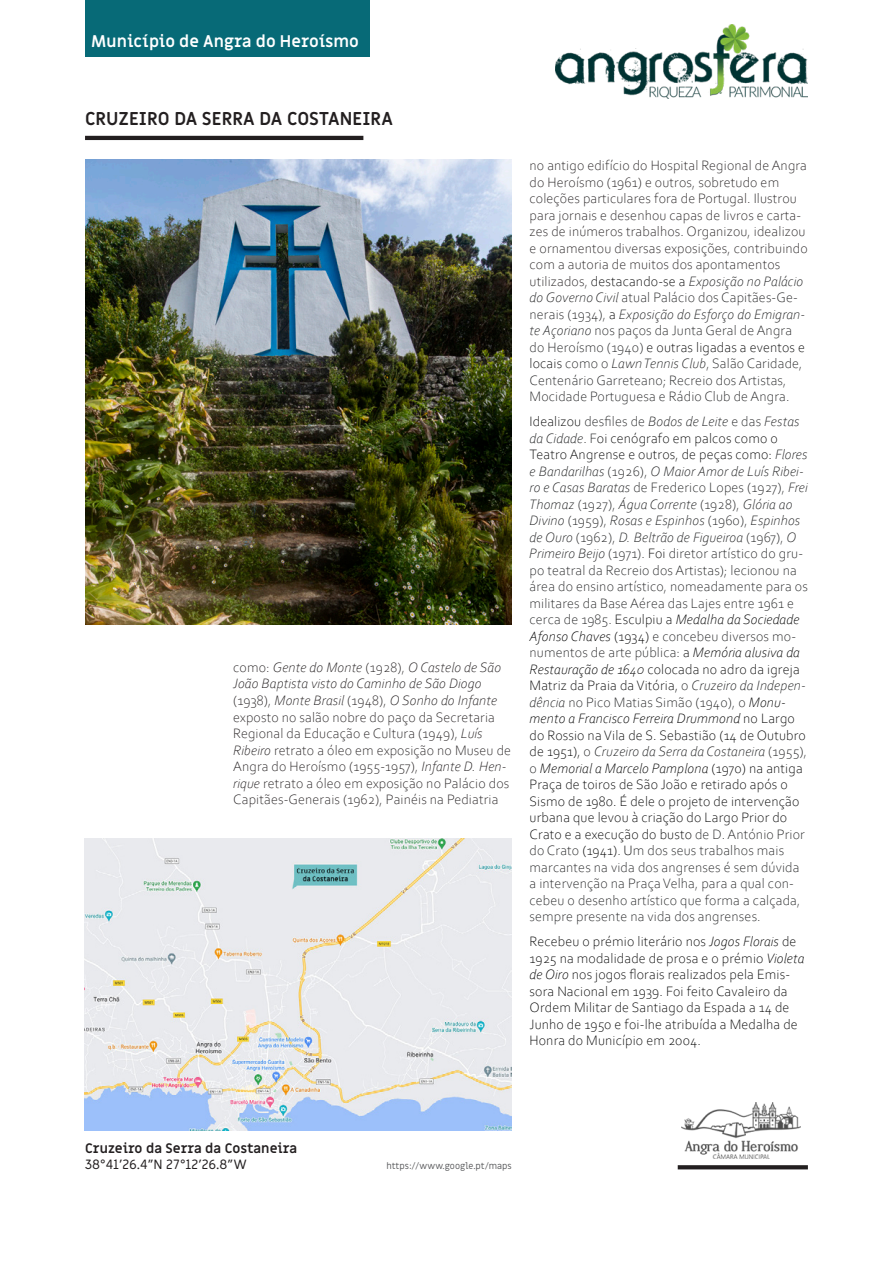
<style>
.page{position:relative;width:893px;height:1263px;background:#fff}
.page>*{position:absolute;margin:0;border:0;box-sizing:border-box;transform-origin:0 0}
.tit-peq{font:700 18.15px "Miriam Libre";color:#231f20}
.t1{font:700 16.5px "Miriam Libre";color:#fff}
.txt{font:300 14.25px/16.5px "Corbel";letter-spacing:.01em;color:#202122}
.txt-2{font:300 14.25px/16.5px "Corbel";letter-spacing:.01em;color:#231f20}
.txt-3{font:300 14.25px/16.5px "Corbel";letter-spacing:.01em;color:#000}
.legenda_bold{font:700 13.5px "Miriam Libre";color:#231f20}
.legenda{font:13.5px "Miriam Libre";color:#231f20}
.legenda-2{font:9px "Miriam Libre";color:#57585a}
.s1{font-style:italic}
.s2{color:#000}
.s3{font-style:italic;color:#202122}
.s4{color:#202122}
.s5{font-style:italic;color:#000}
</style>
<div class="page">
<img style="left:556px;top:24px;width:252px;height:74px">
<div style="left:85px;top:0;width:284px;height:57px;background:#076a77"></div>
<img style="left:682px;top:1103px;width:119px;height:56px">
<svg style="left:678px;top:1165px;width:130px;height:4px"></svg>
<hr style="left:85px;top:136px;width:278px;height:4px;background:#231f20">
<img style="left:85px;top:160px;width:427px;height:464px">
<img style="left:85px;top:838px;width:427px;height:293px">
<p class="t1" style="left:91px;top:31px;width:269px">Município de Angra do Heroísmo</p>
<p class="tit-peq" style="left:85px;top:108px;width:309px">CRUZEIRO DA SERRA DA COSTANEIRA</p>
<p class="txt-2" style="left:233px;top:658px;width:279px">como: <span class="s1">Gente do Monte</span> (1928), <span class="s1">O Castelo de São João Baptista visto do Caminho de São Diogo </span>(1938), <span class="s1">Monte Brasil</span> (1948), <span class="s1">O Sonho do Infante </span>exposto no salão nobre do paço da Secretaria Regional da Educação e Cultura (1949), <span class="s1">Luís Ribeiro</span> retrato a óleo em exposição no Museu de Angra do Heroísmo (1955-1957), <span class="s1">Infante D. Hen&shy;rique</span> retrato a óleo em exposição no Palácio dos Capitães-Generais (1962), Painéis na Pediatria</p>
<p class="txt-2" style="left:530px;top:157px;width:280px">no antigo edifício do Hospital Regional de Angra do Heroísmo (1961) e outros, sobretudo em coleções particulares fora de Portugal. Ilustrou para jornais e desenhou capas de livros e carta&shy;zes de inúmeros trabalhos. Organizou, idealizou e ornamentou diversas exposições, contribuindo com a autoria de muitos dos apontamentos utilizados, <span class="s2">destacando-se a</span> <span class="s3">Exposição no Palácio do Governo Civil</span> <span class="s4">atual Palácio dos Capitães-Ge&shy;nerais (1934),</span> <span class="s2">a</span> <span class="s3">Exposição do Esforço do Emigran&shy;te Açoriano</span> <span class="s4">nos paços da Junta Geral de Angra do Heroísmo (1940)</span> <span class="s2">e outras ligadas a eventos e locais</span> <span class="s4">como o</span> <span class="s3">Lawn Tennis Club</span><span class="s4">, Salão Caridade, Centenário Garreteano; Recreio dos Artistas, Mocidade Portuguesa e Rádio Club de Angra.</span></p>
<p class="txt" style="left:530px;top:413px;width:280px"><span class="s2">Idealizou</span> desfiles de <span class="s1">Bodos de Leite</span> e das <span class="s1">Festas da Cidade</span>. F<span class="s2">oi cenógrafo em palcos como o Teatro Angrense e outros, de peças como:</span> <span class="s1">Flores e Bandarilhas</span> (1926), <span class="s1">O Maior Amor de Luís Ribei&shy;ro e Casas Baratas</span> de Frederico Lopes (1927), <span class="s1">Frei Thomaz</span> (1927), <span class="s1">Água Corrente</span> (1928), <span class="s1">Glória ao Divino</span> (1959), <span class="s1">Rosas e Espinhos</span> (1960), <span class="s1">Espinhos de Ouro</span> (1962), <span class="s1">D. Beltrão de Figueiroa</span> (1967), <span class="s1">O Primeiro Beijo</span> (1971). <span class="s2">Foi</span> diretor artístico do gru&shy;po teatral da Recreio dos Artistas); lecionou na área do ensino artístico, nomeadamente para os militares da Base Aérea das Lajes entre 1961 e cerca de 1985. <span class="s2">Esculpiu a</span> <span class="s5">Medalha da Sociedade Afonso Chaves</span> <span class="s2">(1934)</span> e concebeu diversos mo&shy;numentos de arte pública: <span class="s2">a</span> <span class="s5">Memória alusiva da Restauração de 1640</span> <span class="s2">colocada no adro da igreja Matriz da Praia da Vitória,</span> o <span class="s1">Cruzeiro da Indepen&shy;dência</span> no Pico Matias Simão (1940), o <span class="s5">Monu&shy;mento a Francisco Ferreira Drummond</span> <span class="s2">no Largo do Rossio na Vila de S. Sebastião (14 de Outubro de 1951),</span> o <span class="s1">Cruzeiro da Serra da Costaneira</span> (1955), o <span class="s5">Memorial a Marcelo Pamplona</span> <span class="s2">(1970) na antiga Praça de toiros de São João e retirado após o Sismo de 1980. É dele o projeto de intervenção urbana que levou à criação do Largo Prior do Crato e a execução do busto</span> de D. António Prior do Crato <span class="s2">(1941)</span>. <span class="s2">U</span>m dos seus trabalhos mais marcantes na vida dos angrenses é sem dúvida a intervenção na Praça Velha, para a qual con&shy;cebeu o desenho artístico que forma a calçada, sempre presente na vida dos angrenses.</p>
<p class="txt-3" style="left:530px;top:933px;width:276px">Recebeu o prémio literário nos <span class="s1">Jogos Florais</span> de 1925 na modalidade de prosa e o prémio <span class="s1">Violeta de Oiro</span> nos jogos florais realizados pela Emis&shy;sora Nacional em 1939. Foi feito Cavaleiro da Ordem Militar de Santiago da Espada a 14 de Junho de 1950 e foi-lhe atribuída a Medalha de Honra do Município em 2004.</p>
<p class="legenda_bold" style="left:85px;top:1140px;width:214px">Cruzeiro da Serra da Costaneira</p>
<p class="legenda" style="left:85px;top:1156px;width:163px">38°41’26.4”N 27°12’26.8”W</p>
<p class="legenda-2" style="left:386px;top:1161px;width:127px">https://www.google.pt/maps</p>
</div>
